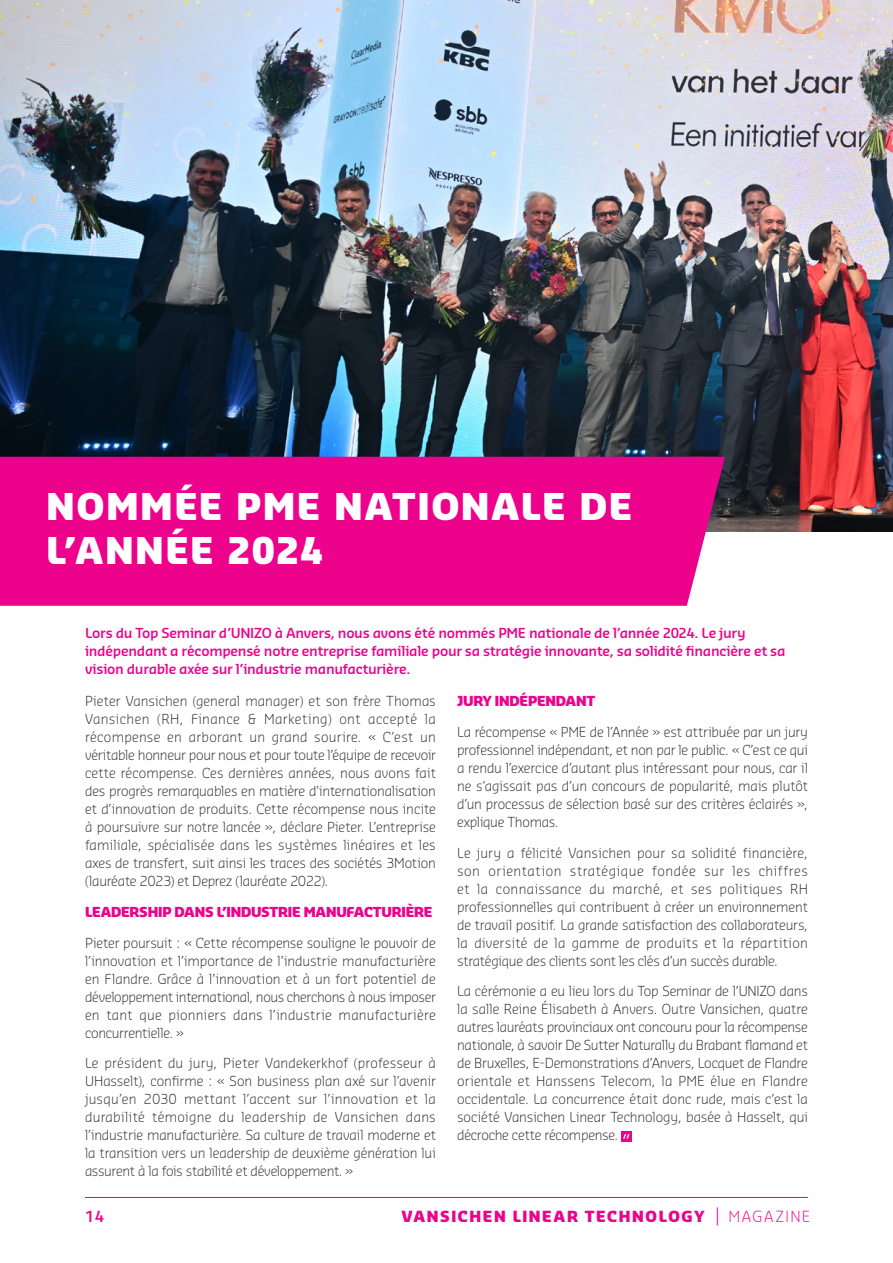
<style>
.page{position:relative;width:893px;height:1263px;background:#fff}
.page>*{position:absolute;margin:0;border:0;box-sizing:border-box;transform-origin:0 0}
.t1{font:900 36px/43.2px "Sansa Pro";letter-spacing:.055em;color:#fff}
.t2{font:900 15px "Sansa Pro";letter-spacing:.105em;color:#ed028c}
.t3{font:600 15px "Sansa Pro";color:#ed028c}
.t4{font:300 13.5px/18px "Sansa Pro";letter-spacing:-.015em;color:#231f20;text-align:justify}
.t5{font:600 13.5px/18px "Sansa Pro";letter-spacing:-.02em;color:#ed028c}
.t6{font:900 13.5px "Sansa Pro";letter-spacing:-.015em;color:#ed028c}
.s1{font-weight:600;font-size:18px}
.s2{font-weight:300}
</style>
<div class="page">
<hr style="left:85px;top:1197px;width:723px;height:1px;background:#ed028c">
<img style="left:0;top:0;width:893px;height:531px">
<div style="left:621px;top:1131px;width:11px;height:11px;background:#ed028c"></div>
<svg style="left:623px;top:1134px;width:7px;height:4px"></svg>
<div style="left:0;top:457px;width:725px;height:149px;background:#ed028c"></div>
<h1 class="t1" style="left:47px;top:484px;width:587px">NOMMÉE PME NATIONALE DE<br>L’ANNÉE 2024</h1>
<p class="t5" style="left:85px;top:623px;width:702px">Lors du Top Seminar d’UNIZO à Anvers, nous avons été nommés PME nationale de l’année 2024. Le jury indépendant a récompensé notre entreprise familiale pour sa stratégie innovante, sa solidité financière et sa vision durable axée sur l’industrie manufacturière.</p>
<p class="t4" style="left:85px;top:692px;width:352px">Pieter Vansichen (general manager) et son frère Thomas Vansichen (RH, Finance &amp; Marketing) ont accepté la récompense en arborant un grand sourire. « C’est un véritable honneur pour nous et pour toute l’équipe de recevoir cette récompense. Ces dernières années, nous avons fait des progrès remarquables en matière d’internationalisation et d’innovation de produits. Cette récompense nous incite à poursuivre sur notre lancée », déclare Pieter. L’entreprise familiale, spécialisée dans les systèmes linéaires et les axes de transfert, suit ainsi les traces des sociétés 3Motion (lauréate 2023) et Deprez (lauréate 2022).</p>
<p class="t6" style="left:85px;top:903px;width:349px">LEADERSHIP DANS L’INDUSTRIE MANUFACTURIÈRE</p>
<p class="t4" style="left:85px;top:933px;width:352px">Pieter poursuit : « Cette récompense souligne le pouvoir de l’innovation et l’importance de l’industrie manufacturière en Flandre. Grâce à l’innovation et à un fort potentiel de développement international, nous cherchons à nous imposer en tant que pionniers dans l’industrie manufacturière concurrentielle. »</p>
<p class="t4" style="left:85px;top:1054px;width:352px">Le président du jury, Pieter Vandekerkhof (professeur à UHasselt), confirme : « Son business plan axé sur l’avenir jusqu’en 2030 mettant l’accent sur l’innovation et la durabilité témoigne du leadership de Vansichen dans l’industrie manufacturière. Sa culture de travail moderne et la transition vers un leadership de deuxième génération lui assurent à la fois stabilité et développement. »</p>
<p class="t6" style="left:457px;top:692px;width:140px">JURY INDÉPENDANT</p>
<p class="t4" style="left:457px;top:722px;width:352px">La récompense « PME de l’Année » est attribuée par un jury professionnel indépendant, et non par le public. « C’est ce qui a rendu l’exercice d’autant plus intéressant pour nous, car il ne s’agissait pas d’un concours de popularité, mais plutôt d’un processus de sélection basé sur des critères éclairés », explique Thomas.</p>
<p class="t4" style="left:457px;top:843px;width:352px">Le jury a félicité Vansichen pour sa solidité financière, son orientation stratégique fondée sur les chiffres et la connaissance du marché, et ses politiques RH professionnelles qui contribuent à créer un environnement de travail positif. La grande satisfaction des collaborateurs, la diversité de la gamme de produits et la répartition stratégique des clients sont les clés d’un succès durable.</p>
<p class="t4" style="left:457px;top:982px;width:352px">La cérémonie a eu lieu lors du Top Seminar de l’UNIZO dans la salle Reine Élisabeth à Anvers. Outre Vansichen, quatre autres lauréats provinciaux ont concouru pour la récompense nationale, à savoir De Sutter Naturally du Brabant flamand et de Bruxelles, E-Demonstrations d’Anvers, Locquet de Flandre orientale et Hanssens Telecom, la PME élue en Flandre occidentale. La concurrence était donc rude, mais c’est la société Vansichen Linear Technology, basée à Hasselt, qui décroche cette récompense.</p>
<p class="t3" style="left:85px;top:1207px;width:21px">14</p>
<p class="t2" style="left:401px;top:1207px;width:410px">VANSICHEN LINEAR TECHNOLOGY <span class="s1">|</span> <span class="s2">MAGAZINE</span></p>
</div>
